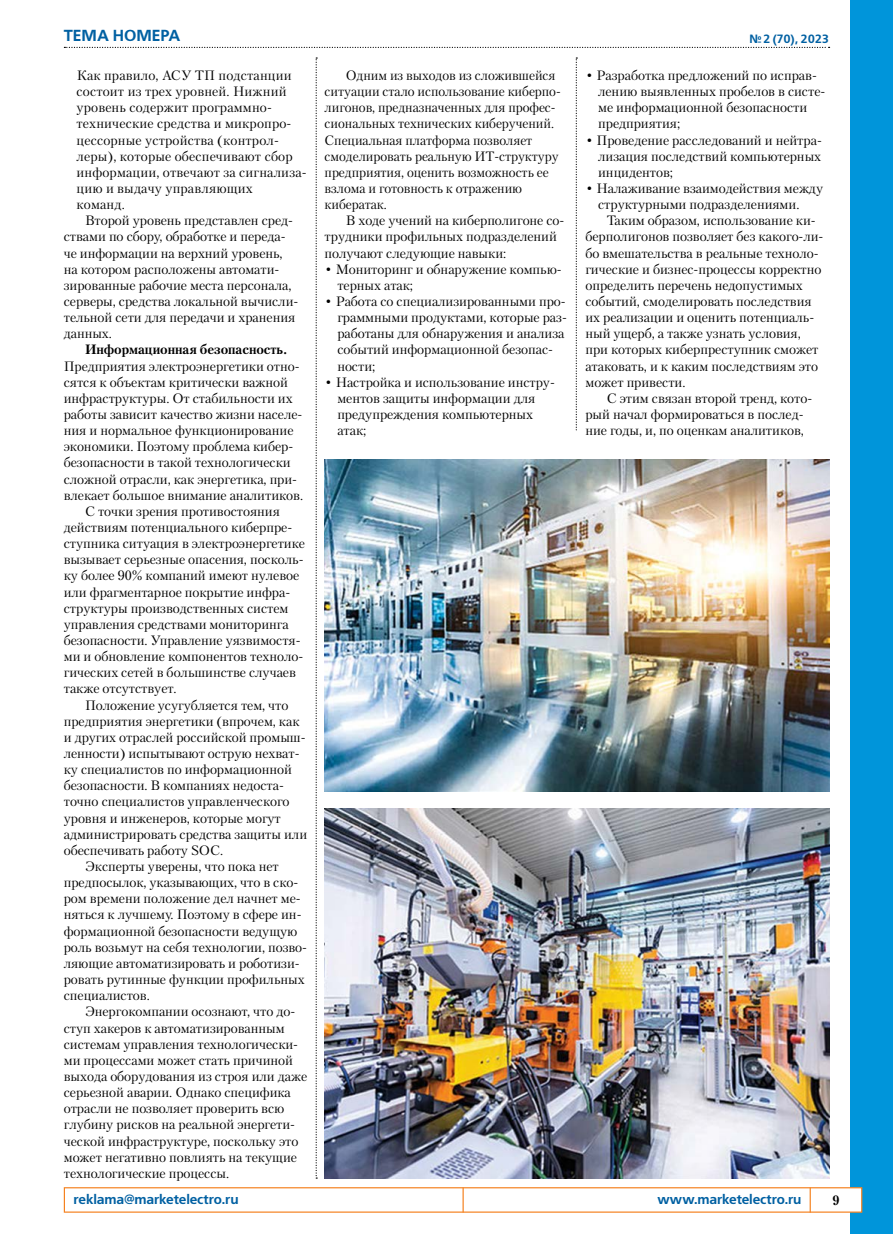
<style>
.page{position:relative;width:893px;height:1234px;background:#fff}
.page>*{position:absolute;margin:0;border:0;box-sizing:border-box;transform-origin:0 0}
.t1{font:15.9px "Free Set Demi C";color:#0060a2}
.t2{font:13.5px/16.2px "Petersburg C";letter-spacing:-.005em;color:#000}
.t3{font:13.5px "Free Set Demi C";letter-spacing:-.015em;color:#0060a2}
.t4{font:700 13.5px "Petersburg C";letter-spacing:-.005em;color:#000}
.t5{font:12px "Free Set Demi C";letter-spacing:-.02em;color:#0060a2}
</style>
<div class="page">
<svg style="left:64px;top:47px;width:766px;height:1px"></svg>
<svg style="left:576px;top:57px;width:1px;height:373px"></svg>
<svg style="left:316px;top:57px;width:1px;height:1121px"></svg>
<div style="left:850px;top:0;width:43px;height:1233px;background:#0095da"></div>
<div style="left:64px;top:1186px;width:798px;height:26px;background:#fff;border:1px solid #f58220"></div>
<svg style="left:810px;top:1187px;width:1px;height:25px"></svg>
<hr style="left:462px;top:1187px;width:2px;height:25px;background:#f58220">
<img style="left:325px;top:808px;width:504px;height:370px">
<img style="left:325px;top:459px;width:504px;height:332px">
<p class="t1" style="left:64px;top:26px;width:118px">ТЕМА НОМЕРА</p>
<p class="t5" style="left:750px;top:32px;width:81px">№ 2 (70), 2023</p>
<p class="t2" style="left:77px;top:67px;width:232px">Как правило, АСУ ТП подстанции состоит из трех уровней. Нижний уровень содержит программно&shy;технические средства и микропро&shy;цессорные устройства (контрол&shy;леры), которые обеспечивают сбор информации, отвечают за сигнализа&shy;цию и выдачу управляющих<br>команд.</p>
<p class="t2" style="left:64px;top:212px;width:236px;text-indent:21px">Второй уровень представлен сред&shy;ствами по сбору, обработке и переда&shy;че информации на верхний уровень, на котором расположены автомати&shy;зированные рабочие места персонала, серверы, средства локальной вычисли&shy;тельной сети для передачи и хранения данных.</p>
<p class="t4" style="left:85px;top:342px;width:204px">Информационная безопасность.</p>
<p class="t2" style="left:64px;top:357px;width:237px">Предприятия электроэнергетики отно-</p>
<p class="t2" style="left:64px;top:373px;width:226px">сятся к объектам критически важной</p>
<p class="t2" style="left:64px;top:390px;width:230px">инфраструктуры. От стабильности их</p>
<p class="t2" style="left:64px;top:406px;width:240px">работы зависит качество жизни населе-</p>
<p class="t2" style="left:64px;top:422px;width:231px">ния и нормальное функционирование</p>
<p class="t2" style="left:64px;top:438px;width:231px">экономики. Поэтому проблема кибер-</p>
<p class="t2" style="left:64px;top:454px;width:228px">безопасности в такой технологически</p>
<p class="t2" style="left:64px;top:470px;width:235px">сложной отрасли, как энергетика, при-</p>
<p class="t2" style="left:64px;top:486px;width:241px">влекает большое внимание аналитиков.</p>
<p class="t2" style="left:85px;top:503px;width:196px">С точки зрения противостояния</p>
<p class="t2" style="left:64px;top:519px;width:230px">действиям потенциального киберпре-</p>
<p class="t2" style="left:64px;top:535px;width:243px">ступника ситуация в электроэнергетике</p>
<p class="t2" style="left:64px;top:551px;width:241px">вызывает серьезные опасения, посколь-</p>
<p class="t2" style="left:64px;top:567px;width:237px">ку более 90% компаний имеют нулевое</p>
<p class="t2" style="left:64px;top:583px;width:228px">или фрагментарное покрытие инфра-</p>
<p class="t2" style="left:64px;top:599px;width:226px">структуры производственных систем</p>
<p class="t2" style="left:64px;top:615px;width:226px">управления средствами мониторинга</p>
<p class="t2" style="left:64px;top:632px;width:238px">безопасности. Управление уязвимостя-</p>
<p class="t2" style="left:64px;top:648px;width:241px">ми и обновление компонентов техноло-</p>
<p class="t2" style="left:64px;top:664px;width:234px">гических сетей в большинстве случаев</p>
<p class="t2" style="left:64px;top:680px;width:114px">также отсутствует.</p>
<p class="t2" style="left:85px;top:696px;width:205px">Положение усугубляется тем, что</p>
<p class="t2" style="left:64px;top:712px;width:237px">предприятия энергетики (впрочем, как</p>
<p class="t2" style="left:64px;top:728px;width:243px">и других отраслей российской промыш-</p>
<p class="t2" style="left:64px;top:745px;width:237px">ленности) испытывают острую нехват-</p>
<p class="t2" style="left:64px;top:761px;width:230px">ку специалистов по информационной</p>
<p class="t2" style="left:64px;top:777px;width:222px">безопасности. В компаниях недоста-</p>
<p class="t2" style="left:64px;top:793px;width:227px">точно специалистов управленческого</p>
<p class="t2" style="left:64px;top:809px;width:219px">уровня и инженеров, которые могут</p>
<p class="t2" style="left:64px;top:825px;width:245px">администрировать средства защиты или</p>
<p class="t2" style="left:64px;top:841px;width:161px">обеспечивать работу SOC.</p>
<p class="t2" style="left:85px;top:857px;width:195px">Эксперты уверены, что пока нет</p>
<p class="t2" style="left:64px;top:874px;width:236px">предпосылок, указывающих, что в ско-</p>
<p class="t2" style="left:64px;top:890px;width:239px">ром времени положение дел начнет ме-</p>
<p class="t2" style="left:64px;top:906px;width:239px">няться к лучшему. Поэтому в сфере ин-</p>
<p class="t2" style="left:64px;top:922px;width:235px">формационной безопасности ведущую</p>
<p class="t2" style="left:64px;top:938px;width:245px">роль возьмут на себя технологии, позво-</p>
<p class="t2" style="left:64px;top:954px;width:238px">ляющие автоматизировать и роботизи-</p>
<p class="t2" style="left:64px;top:970px;width:242px">ровать рутинные функции профильных</p>
<p class="t2" style="left:64px;top:987px;width:87px">специалистов.</p>
<p class="t2" style="left:85px;top:1003px;width:212px">Энергокомпании осознают, что до-</p>
<p class="t2" style="left:64px;top:1019px;width:222px">ступ хакеров к автоматизированным</p>
<p class="t2" style="left:64px;top:1035px;width:236px">системам управления технологически-</p>
<p class="t2" style="left:64px;top:1051px;width:231px">ми процессами может стать причиной</p>
<p class="t2" style="left:64px;top:1067px;width:245px">выхода оборудования из строя или даже</p>
<p class="t2" style="left:64px;top:1083px;width:229px">серьезной аварии. Однако специфика</p>
<p class="t2" style="left:64px;top:1099px;width:222px">отрасли не позволяет проверить всю</p>
<p class="t2" style="left:64px;top:1116px;width:233px">глубину рисков на реальной энергети-</p>
<p class="t2" style="left:64px;top:1132px;width:236px">ческой инфраструктуре, поскольку это</p>
<p class="t2" style="left:64px;top:1148px;width:235px">может негативно повлиять на текущие</p>
<p class="t2" style="left:64px;top:1164px;width:167px">технологические процессы.</p>
<p class="t2" style="left:598px;top:67px;width:229px;text-indent:-13px">• Разработка предложений по исправ&shy;лению выявленных пробелов в систе&shy;ме информационной безопасности предприятия;</p>
<p class="t2" style="left:598px;top:131px;width:225px;text-align:justify;text-indent:-13px">• Проведение расследований и нейтра&shy;лизация последствий компьютерных инцидентов;</p>
<p class="t2" style="left:598px;top:180px;width:226px;text-indent:-13px">• Налаживание взаимодействия между структурными подразделениями.</p>
<p class="t2" style="left:585px;top:212px;width:240px;text-indent:21px">Таким образом, использование ки&shy;берполигонов позволяет без какого‑ли&shy;бо вмешательства в реальные техноло&shy;гические и бизнес-процессы корректно определить перечень недопустимых событий, смоделировать последствия их реализации и оценить потенциаль&shy;ный ущерб, а также узнать условия, при которых киберпреступник сможет атаковать, и к каким последствиям это может привести.</p>
<p class="t2" style="left:585px;top:390px;width:228px;text-indent:21px">С этим связан второй тренд, кото&shy;рый начал формироваться в послед&shy;ние годы, и, по оценкам аналитиков,</p>
<p class="t2" style="left:325px;top:67px;width:238px;text-indent:21px">Одним из выходов из сложившейся ситуации стало использование киберпо&shy;лигонов, предназначенных для профес&shy;сиональных технических киберучений.<br>Специальная платформа позволяет смоделировать реальную ИТ-структуру предприятия, оценить возможность ее взлома и готовность к отражению кибератак.</p>
<p class="t2" style="left:325px;top:212px;width:241px;text-indent:21px">В ходе учений на киберполигоне со&shy;трудники профильных подразделений получают следующие навыки:</p>
<p class="t2" style="left:337px;top:261px;width:226px;text-indent:-13px">• Мониторинг и обнаружение компью&shy;терных атак;</p>
<p class="t2" style="left:337px;top:293px;width:231px;text-indent:-13px">• Работа со специализированными про&shy;граммными продуктами, которые раз&shy;работаны для обнаружения и анализа событий информационной безопас&shy;ности;</p>
<p class="t2" style="left:337px;top:373px;width:219px;text-indent:-13px">• Настройка и использование инстру&shy;ментов защиты информации для предупреждения компьютерных атак;</p>
<p class="t3" style="left:73px;top:1191px;width:167px">reklama@marketelectro.ru</p>
<p class="t3" style="left:657px;top:1191px;width:146px">www.marketelectro.ru</p>
<p class="t4" style="left:832px;top:1191px;width:9px">9</p>
</div>
